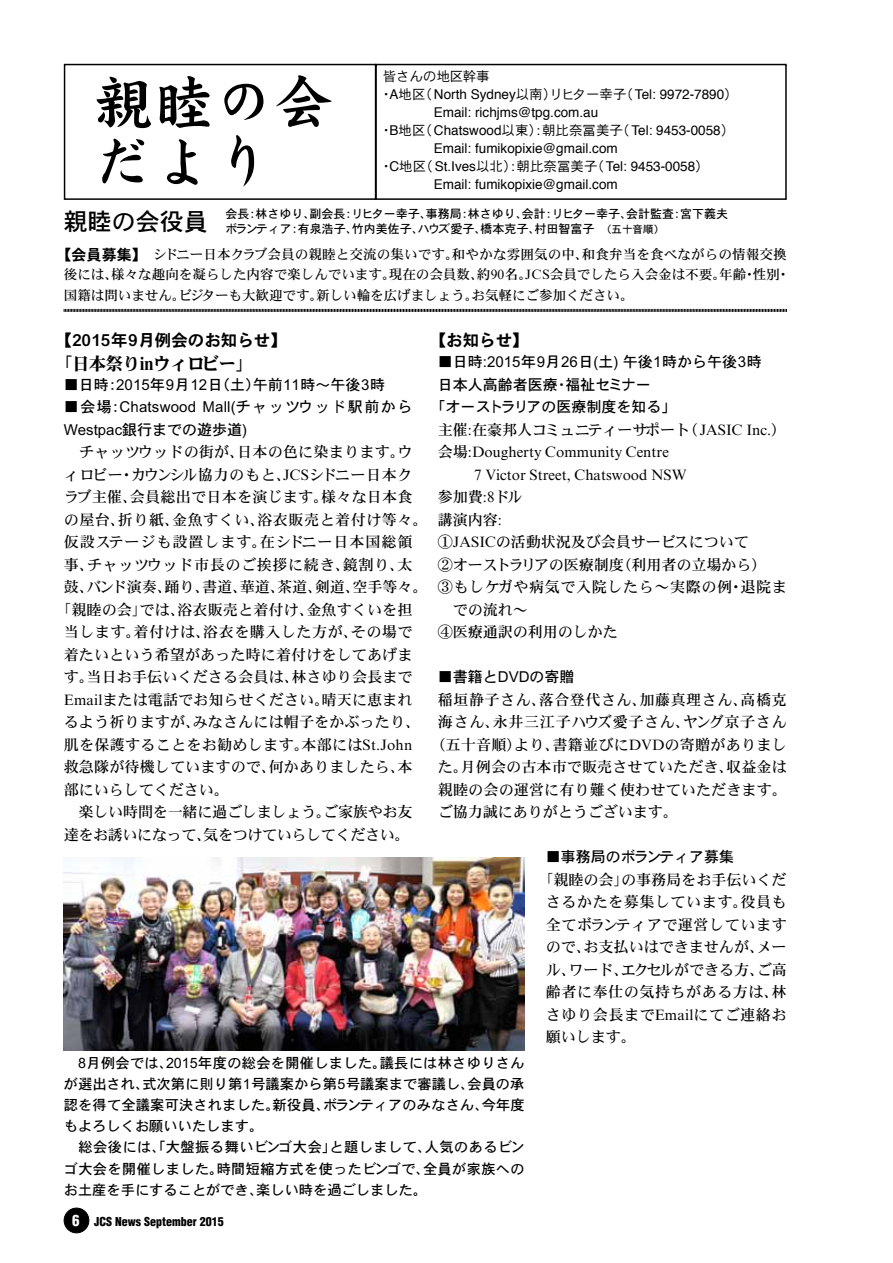
<style>
.page{position:relative;width:893px;height:1263px;background:#fff}
.page>*{position:absolute;margin:0;border:0;box-sizing:border-box;transform-origin:0 0}
.t1{font:700 60px/60px "DF Kai Sho";color:#000}
.t2{font:24px "DFHS Gothic W5";color:#000}
.t3{font:18px "DFHS Mincho W9";letter-spacing:-.03em;color:#000}
.t4{font:16.5px "DFHS Gothic W7";color:#000}
.t5{font:15px/22.5px "DFHS Mincho W5";letter-spacing:.01em;color:#000;text-align:justify}
.t6{font:15px/22.5px "DFHS Gothic W5";color:#000}
.t7{font:15px "DFHS Mincho W5";letter-spacing:.045em;color:#000}
.t8{font:15px "DFHS Mincho W5";letter-spacing:.035em;color:#000}
.t9{font:15px "DFHS Gothic W5";letter-spacing:.04em;color:#000}
.t10{font:15px "DFHS Mincho W5";letter-spacing:-.01em;color:#000}
.t11{font:15px "DFHS Mincho W5";letter-spacing:-.02em;color:#000}
.t12{font:15px "DFHS Mincho W5";letter-spacing:.05em;color:#000}
.t13{font:15px "DFHS Mincho W5";letter-spacing:.065em;color:#000}
.t14{font:14.25px/21px "DFHS Gothic W5";letter-spacing:.01em;color:#000}
.t15{font:13.5px "Helvetica";color:#000}
.t16{font:13.5px/20.7px "DFHS Mincho W5";letter-spacing:.005em;color:#000}
.t17{font:13.5px "DFHS Gothic W3";color:#000}
.t18{font:12px/15px "DFHS Gothic W5";color:#000}
.t19{font:900 condensed 12px "Helvetica";color:#000}
.s1{font-family:"DFHS Gothic W3"}
.s2{font-size:10.5px}
.s3{font-family:"DFHS Gothic W7";font-size:15px}
.s4{font-size:15px;color:#fff}
</style>
<div class="page">
<div style="left:64px;top:1208px;width:25px;height:25px;background:#000;border-radius:50%"></div>
<div style="left:64px;top:1208px;width:25px;height:25px;border:1px solid #000;border-radius:50%"></div>
<div style="left:375px;top:64px;width:412px;height:136px;border:2px solid #000"></div>
<svg style="left:64px;top:308px;width:723px;height:4px"></svg>
<div style="left:64px;top:64px;width:312px;height:136px;border:2px solid #000"></div>
<img style="left:64px;top:858px;width:461px;height:193px">
<h1 class="t1" style="left:94px;top:73px;width:241px">親睦の会だより</h1>
<p class="t17" style="left:383px;top:69px;width:108px">皆さんの地区幹事</p>
<p class="t15" style="left:379px;top:84px;width:360px"><span class="s1">・</span>A<span class="s1">地区（</span>North Sydney<span class="s1">以南）リヒター幸子（</span>Tel: 9972-7890<span class="s1">）</span></p>
<p class="t15" style="left:434px;top:102px;width:166px">Email: richjms@tpg.com.au</p>
<p class="t15" style="left:379px;top:120px;width:356px"><span class="s1">・</span>B<span class="s1">地区（</span>Chatswood<span class="s1">以東）：朝比奈冨美子（</span>Tel: 9453-0058<span class="s1">）</span></p>
<p class="t15" style="left:434px;top:138px;width:185px">Email: fumikopixie@gmail.com</p>
<p class="t15" style="left:379px;top:156px;width:331px"><span class="s1">・</span>C<span class="s1">地区（</span>St.Ives<span class="s1">以北）：朝比奈冨美子（</span>Tel: 9453-0058<span class="s1">）</span></p>
<p class="t15" style="left:434px;top:174px;width:185px">Email: fumikopixie@gmail.com</p>
<h2 class="t2" style="left:64px;top:210px;width:145px">親睦の会役員</h2>
<p class="t18" style="left:225px;top:207px;width:504px">会長：林さゆり、副会長：リヒター幸子、事務局：林さゆり、会計：リヒター幸子、会計監査：宮下義夫ボランティア：有泉浩子、竹内美佐子、ハウズ愛子、橋本克子、村田智富子 <span class="s2">（五十音順）</span></p>
<p class="t16" style="left:64px;top:244px;width:728px;text-indent:-8px"><span class="s3">【会員募集】</span>シドニー日本クラブ会員の親睦と交流の集いです。和やかな雰囲気の中、和食弁当を食べながらの情報交換後には、様々な趣向を凝らした内容で楽しんでいます。現在の会員数、約90名。JCS会員でしたら入会金は不要。年齢・性別・国籍は問いません。ビジターも大歓迎です。新しい輪を広げましょう。お気軽にご参加ください。</p>
<p class="t4" style="left:56px;top:332px;width:233px">【2015年9月例会のお知らせ】</p>
<p class="t3" style="left:55px;top:354px;width:199px">「日本祭りinウィロビー」</p>
<p class="t9" style="left:64px;top:377px;width:323px">■日時：2015年9月12日（土）午前11時〜午後3時</p>
<p class="t6" style="left:64px;top:396px;width:350px">■会場：Chatswood Mall(チャッツウッド駅前から<br>Westpac銀行までの遊歩道)</p>
<p class="t5" style="left:64px;top:441px;width:350px">　チャッツウッドの街が、日本の色に染まります。ウ</p>
<p class="t7" style="left:64px;top:467px;width:350px">ィロビー・カウンシル協力のもと、JCSシドニー日本ク</p>
<p class="t5" style="left:64px;top:486px;width:350px">ラブ主催、会員総出で日本を演じます。様々な日本食</p>
<p class="t8" style="left:64px;top:512px;width:365px">の屋台、折り紙、金魚すくい、浴衣販売と着付け等々。</p>
<p class="t13" style="left:64px;top:534px;width:350px">仮設ステージも設置します。在シドニー日本国総領</p>
<p class="t7" style="left:64px;top:557px;width:350px">事、チャッツウッド市長のご挨拶に続き、鏡割り、太</p>
<p class="t5" style="left:64px;top:576px;width:365px">鼓、バンド演奏、踊り、書道、華道、茶道、剣道、空手等々。</p>
<p class="t5" style="left:56px;top:598px;width:358px">「親睦の会」では、浴衣販売と着付け、金魚すくいを担</p>
<p class="t8" style="left:64px;top:624px;width:350px">当します。着付けは、浴衣を購入した方が、その場で</p>
<p class="t5" style="left:64px;top:643px;width:350px">着たいという希望があった時に着付けをしてあげま</p>
<p class="t5" style="left:64px;top:666px;width:350px">す。当日お手伝いくださる会員は、林さゆり会長まで</p>
<p class="t5" style="left:64px;top:688px;width:350px">Emailまたは電話でお知らせください。晴天に恵まれ</p>
<p class="t5" style="left:64px;top:711px;width:358px">るよう祈りますが、みなさんには帽子をかぶったり、</p>
<p class="t5" style="left:64px;top:733px;width:350px">肌を保護することをお勧めします。本部にはSt.John</p>
<p class="t5" style="left:64px;top:756px;width:350px">救急隊が待機していますので、何かありましたら、本</p>
<p class="t5" style="left:64px;top:778px;width:167px">部にいらしてください。</p>
<p class="t10" style="left:64px;top:804px;width:350px">　楽しい時間を一緒に過ごしましょう。ご家族やお友</p>
<p class="t11" style="left:64px;top:827px;width:347px">達をお誘いになって、気をつけていらしてください。</p>
<p class="t4" style="left:430px;top:332px;width:100px">【お知らせ】</p>
<p class="t6" style="left:438px;top:351px;width:325px">■日時:2015年9月26日(土) 午後1時から午後3時</p>
<p class="t6" style="left:438px;top:374px;width:214px">日本人高齢者医療・福祉セミナー</p>
<p class="t6" style="left:430px;top:396px;width:247px">「オーストラリアの医療制度を知る」</p>
<p class="t5" style="left:438px;top:418px;width:350px">主催:在豪邦人コミュニティーサポート（ JASIC Inc.）</p>
<p class="t5" style="left:438px;top:441px;width:232px">会場:Dougherty Community Centre</p>
<p class="t5" style="left:474px;top:463px;width:214px">7 Victor Street, Chatswood NSW</p>
<p class="t5" style="left:438px;top:486px;width:86px">参加費:8ドル</p>
<p class="t5" style="left:438px;top:508px;width:66px">講演内容:</p>
<p class="t5" style="left:438px;top:531px;width:312px">①JASICの活動状況及び会員サービスについて</p>
<p class="t5" style="left:438px;top:553px;width:330px">②オーストラリアの医療制度（利用者の立場から）</p>
<p class="t7" style="left:438px;top:579px;width:350px">③もしケガや病気で入院したら〜実際の例・退院ま</p>
<p class="t5" style="left:453px;top:598px;width:76px">での流れ〜</p>
<p class="t5" style="left:438px;top:621px;width:181px">④医療通訳の利用のしかた</p>
<p class="t6" style="left:438px;top:666px;width:138px">■書籍とDVDの寄贈</p>
<p class="t8" style="left:438px;top:692px;width:350px">稲垣静子さん、落合登代さん、加藤真理さん、高橋克</p>
<p class="t12" style="left:438px;top:714px;width:350px">海さん、永井三江子ハウズ愛子さん、ヤング京子さん</p>
<p class="t5" style="left:430px;top:734px;width:358px">（五十音順）より、書籍並びにDVDの寄贈がありまし</p>
<p class="t5" style="left:438px;top:756px;width:350px">た。月例会の古本市で販売させていただき、収益金は</p>
<p class="t5" style="left:438px;top:779px;width:350px">親睦の会の運営に有り難く使わせていただきます。</p>
<p class="t5" style="left:438px;top:801px;width:241px">ご協力誠にありがとうございます。</p>
<p class="t6" style="left:546px;top:846px;width:190px">■事務局のボランティア募集</p>
<p class="t5" style="left:546px;top:869px;width:242px;text-indent:-8px">「親睦の会」の事務局をお手伝いくださるかたを募集しています。役員も全てボランティアで運営していますので、お支払いはできませんが、メール、ワード、エクセルができる方、ご高齢者に奉仕の気持ちがある方は、林さゆり会長までEmailにてご連絡お願いします。</p>
<p class="t14" style="left:64px;top:1053px;width:462px">　8月例会では、2015年度の総会を開催しました。議長には林さゆりさんが選出され、式次第に則り第1号議案から第5号議案まで審議し、会員の承認を得て全議案可決されました。新役員、ボランティアのみなさん、今年度もよろしくお願いいたします。<br>　総会後には、「大盤振る舞いビンゴ大会」と題しまして、人気のあるビンゴ大会を開催しました。時間短縮方式を使ったビンゴで、全員が家族へのお土産を手にすることができ、楽しい時を過ごしました。</p>
<p class="t19" style="left:72px;top:1214px;width:153px"><span class="s4">6</span> JCS News September 2015</p>
</div>
